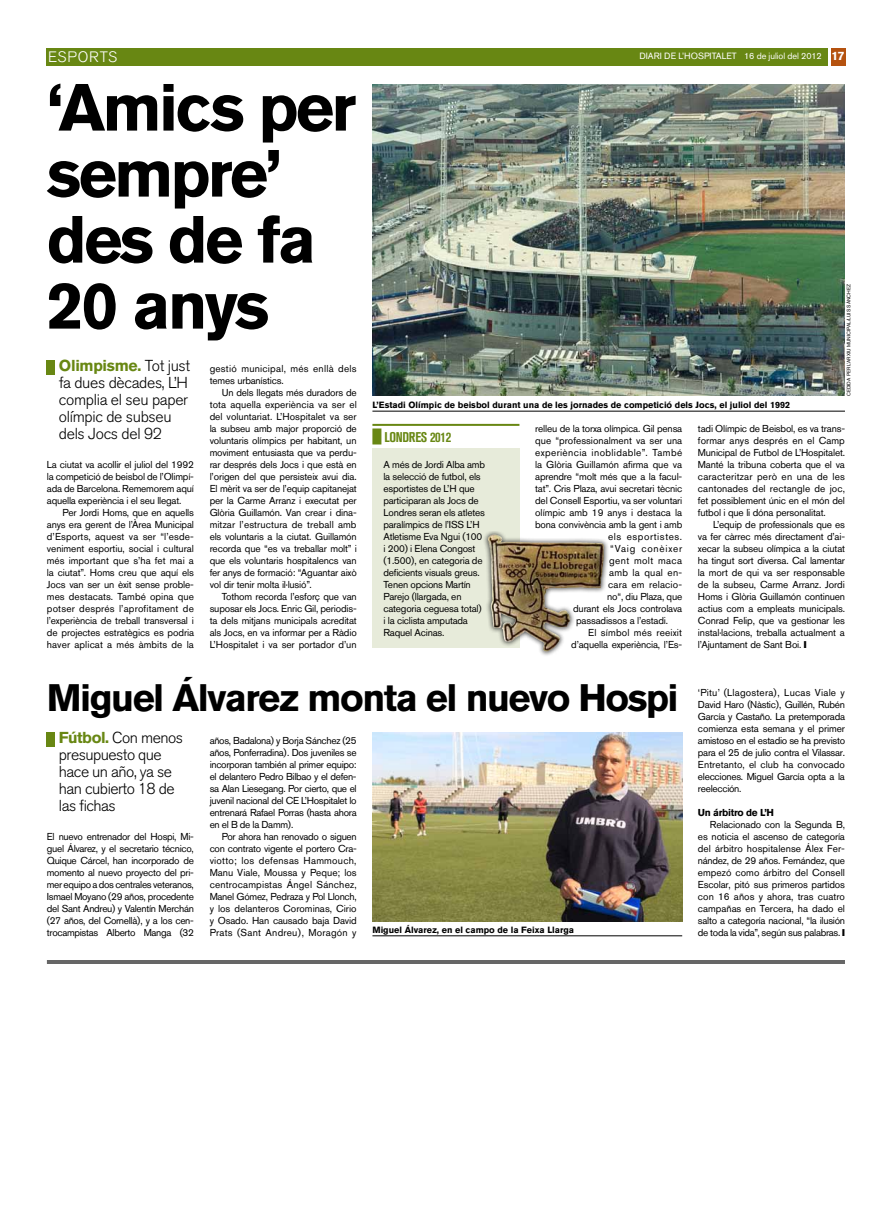
<style>
.page{position:relative;width:893px;height:1220px;background:#fff}
.page>*{position:absolute;margin:0;border:0;box-sizing:border-box;transform-origin:0 0}
.t1{font:700 66px/66px "Akzidenz Grotesk BQ";letter-spacing:-.04em;color:#000}
.t2{font:700 38px "Akzidenz Grotesk BQ";letter-spacing:-.04em;color:#000}
.t3{font:300 15.8px/17px "Akzidenz Grotesk BQ";letter-spacing:-.03em;color:#000}
.t4{font:300 15px "Akzidenz Grotesk BQ";letter-spacing:.06em;color:#fff}
.t5{font:700 condensed 14px "Akzidenz Grotesk BQ";letter-spacing:-.02em;color:#688713}
.t6{font:10px/12px "Akzidenz Grotesk BQ";letter-spacing:-.015em;color:#000;text-align:justify}
.t7{font:10px/12px "Akzidenz Grotesk BQ";letter-spacing:.025em;color:#000}
.t8{font:10px "Akzidenz Grotesk BQ";letter-spacing:.035em;color:#000}
.t9{font:10px "Akzidenz Grotesk BQ";letter-spacing:.02em;color:#000}
.t10{font:10px "Akzidenz Grotesk BQ";letter-spacing:.055em;color:#000}
.t11{font:700 10px "Akzidenz Grotesk BQ";letter-spacing:-.03em;color:#000}
.t12{font:10px "Akzidenz Grotesk BQ";letter-spacing:.075em;color:#000}
.t13{font:700 9px "Akzidenz Grotesk BQ";color:#000}
.t14{font:9px "Akzidenz Grotesk BQ";color:#fff}
.t15{font:9px "Akzidenz Grotesk BQ";letter-spacing:-.01em;color:#fff}
.t16{font:5px "Akzidenz Grotesk BQ";color:#000}
.s1{font-weight:700;font-size:12px}
.s2{font-weight:700;color:#688713}
</style>
<div class="page">
<div style="left:47px;top:48px;width:781px;height:18px;background:#688713"></div>
<div style="left:831px;top:48px;width:14px;height:18px;background:#b5520f"></div>
<hr style="left:47px;top:960px;width:798px;height:4px;background:#666">
<img style="left:372px;top:732px;width:310px;height:190px">
<hr style="left:372px;top:936px;width:310px;height:1px;background:#000">
<div style="left:47px;top:732px;width:8px;height:15px;background:#688713"></div>
<img style="left:372px;top:84px;width:473px;height:312px">
<hr style="left:372px;top:411px;width:473px;height:1px;background:#000">
<div style="left:47px;top:360px;width:8px;height:15px;background:#688713"></div>
<div style="left:372px;top:448px;width:147px;height:200px;background:#e7ebda"></div>
<hr style="left:372px;top:424px;width:147px;height:2px;background:#688713">
<div style="left:372px;top:428px;width:9px;height:16px;background:#688713;border:1px solid #688713"></div>
<div style="left:483px;top:531px;width:126px;height:126px;background:#000;opacity:.75"></div>
<img style="left:488px;top:535px;width:27px;height:107px">
<h3 class="t4" style="left:48px;top:48px;width:71px">esports</h3>
<p class="t14" style="left:621px;top:51px;width:99px">DIARI DE L’HOSPITALET</p>
<p class="t15" style="left:744px;top:51px;width:102px">16 de juliol del 2012 <span class="s1">17</span></p>
<p class="t14" style="left:639px;top:51px;width:99px">DIARI DE L’HOSPITALET</p>
<p class="t15" style="left:725px;top:51px;width:61px">19 de set mbre</p>
<p class="t15" style="left:817px;top:51px;width:7px">1</p>
<h1 class="t1" style="left:47px;top:75px;width:311px">‘Amics per sempre’ des de fa<br>20 anys</h1>
<h3 class="t3" style="left:59px;top:357px;width:133px"><span class="s2">Olimpisme.</span> Tot just fa dues dècades, L’H complia el seu paper olímpic de subseu dels Jocs del 92</h3>
<p class="t6" style="left:47px;top:458px;width:149px">La ciutat va acollir el juliol del 1992 la competició de beisbol de l’Olimpí&shy;ada de Barcelona. Rememorem aquí aquella experiència i el seu llegat.</p>
<p class="t6" style="left:47px;top:506px;width:149px;text-indent:15px">Per Jordi Homs, que en aquells anys era gerent de l’Àrea Municipal d’Esports, aquest va ser “l’esde&shy;veniment esportiu, social i cultural més important que s’ha fet mai a la ciutat”. Homs creu que aquí els Jocs van ser un èxit sense proble&shy;mes destacats. També opina que potser després l’aprofitament de l’experiència de treball transversal i de projectes estratègics es podria haver aplicat a més àmbits de la</p>
<p class="t7" style="left:210px;top:362px;width:148px">gestió municipal, més enllà dels temes urbanístics.</p>
<p class="t6" style="left:210px;top:386px;width:149px;text-indent:12px">Un dels llegats més duradors de tota aquella experiència va ser el del voluntariat. L’Hospitalet va ser la subseu amb major proporció de voluntaris olímpics per habitant, un moviment entusiasta que va perdu&shy;rar després dels Jocs i que està en l’origen del que persisteix avui dia.<br>El mèrit va ser de l’equip capitanejat per la Carme Arranz i executat per Glòria Guillamón. Van crear i dina&shy;mitzar l’estructura de treball amb els voluntaris a la ciutat. Guillamón recorda que “es va treballar molt” i que els voluntaris hospitalencs van fer anys de formació: “Aguantar això vol dir tenir molta il·lusió”.</p>
<p class="t6" style="left:210px;top:590px;width:149px;text-indent:12px">Tothom recorda l’esforç que van suposar els Jocs. Enric Gil, periodis&shy;ta dels mitjans municipals acreditat als Jocs, en va informar per a Ràdio L’Hospitalet i va ser portador d’un</p>
<p class="t13" style="left:372px;top:400px;width:419px">L’Estadi Olímpic de beisbol durant una de les jornades de competició dels Jocs, el juliol del 1992</p>
<p class="t16" style="left:846px;top:396px;width:113px;rotate:-90deg">cedida per l’arxiu municipal/Luis Sánchez</p>
<h3 class="t5" style="left:384px;top:429px;width:68px">LONDRES 2012</h3>
<p class="t6" style="left:383px;top:458px;width:103px;text-align:left">A més de Jordi Alba amb la selecció de futbol, els esportistes de L’H que participaran als Jocs de<br>Londres seran els atletes paralímpics de l’ISS L’H<br>Atletisme Eva Ngui (100 i 200) i Elena Congost (1.500), en categoria de deficients visuals greus.<br>Tenen opcions Martín<br>Parejo (llargada, en categoria ceguesa total) i la ciclista amputada<br>Raquel Acinas.</p>
<p class="t6" style="left:535px;top:422px;width:149px">relleu de la torxa olímpica. Gil pensa</p>
<p class="t6" style="left:535px;top:434px;width:149px">que “professionalment va ser una</p>
<p class="t8" style="left:535px;top:447px;width:149px">experiència inoblidable”. També</p>
<p class="t6" style="left:535px;top:458px;width:148px">la Glòria Guillamón afirma que va</p>
<p class="t6" style="left:535px;top:470px;width:149px">aprendre “molt més que a la facul-</p>
<p class="t6" style="left:535px;top:482px;width:149px">tat”. Cris Plaza, avui secretari tècnic</p>
<p class="t6" style="left:535px;top:494px;width:149px">del Consell Esportiu, va ser voluntari</p>
<p class="t6" style="left:535px;top:506px;width:148px">olímpic amb 19 anys i destaca la</p>
<p class="t6" style="left:535px;top:518px;width:149px">bona convivència amb la gent i amb</p>
<p class="t10" style="left:608px;top:531px;width:76px">els esportistes.</p>
<p class="t12" style="left:610px;top:543px;width:73px">“Vaig conèixer</p>
<p class="t8" style="left:609px;top:555px;width:74px">gent molt maca</p>
<p class="t7" style="left:609px;top:566px;width:74px">amb la qual en-</p>
<p class="t9" style="left:608px;top:579px;width:75px">cara em relacio-</p>
<p class="t6" style="left:607px;top:590px;width:77px">no“, diu Plaza, que</p>
<p class="t6" style="left:573px;top:602px;width:111px">durant els Jocs controlava</p>
<p class="t6" style="left:576px;top:614px;width:93px">passadissos a l’estadi.</p>
<p class="t9" style="left:588px;top:627px;width:95px">El símbol més reeixit</p>
<p class="t6" style="left:571px;top:638px;width:113px">d’aquella experiència, l’Es-</p>
<p class="t6" style="left:698px;top:422px;width:149px">tadi Olímpic de Beisbol, es va trans&shy;formar anys després en el Camp Municipal de Futbol de L’Hospitalet.<br>Manté la tribuna coberta que el va caracteritzar però en una de les cantonades del rectangle de joc, fet possiblement únic en el món del futbol i que li dóna personalitat.</p>
<p class="t6" style="left:698px;top:518px;width:149px;text-indent:15px">L’equip de professionals que es va fer càrrec més directament d’ai&shy;xecar la subseu olímpica a la ciutat ha tingut sort diversa. Cal lamentar la mort de qui va ser responsable de la subseu, Carme Arranz. Jordi Homs i Glòria Guillamón continuen actius com a empleats municipals.<br>Conrad Felip, que va gestionar les instal·lacions, treballa actualment a l’Ajuntament de Sant Boi.</p>
<h2 class="t2" style="left:47px;top:676px;width:633px">Miguel Álvarez monta el nuevo Hospi</h2>
<h3 class="t3" style="left:59px;top:729px;width:126px"><span class="s2">Fútbol.</span> Con menos presupuesto que hace un año, ya se han cubierto 18 de las fichas</h3>
<p class="t6" style="left:47px;top:830px;width:149px">El nuevo entrenador del Hospi, Mi&shy;guel Álvarez, y el secretario técnico, Quique Cárcel, han incorporado de momento al nuevo proyecto del pri&shy;mer equipo a dos centrales veteranos, Ismael Moyano (29 años, procedente del Sant Andreu) y Valentín Merchán (27 años, del Cornellà), y a los cen&shy;trocampistas Alberto Manga (32</p>
<p class="t6" style="left:210px;top:734px;width:149px">años, Badalona) y Borja Sánchez (25 años, Ponferradina). Dos juveniles se incorporan también al primer equipo: el delantero Pedro Bilbao y el defen&shy;sa Alan Liesegang. Por cierto, que el juvenil nacional del CE L’Hospitalet lo entrenará Rafael Porras (hasta ahora en el B de la Damm).</p>
<p class="t6" style="left:210px;top:830px;width:149px;text-indent:12px">Por ahora han renovado o siguen con contrato vigente el portero Cra&shy;viotto; los defensas Hammouch, Manu Viale, Moussa y Peque; los centrocampistas Ángel Sánchez, Manel Gómez, Pedraza y Pol Llonch, y los delanteros Corominas, Cirio y Osado. Han causado baja David Prats (Sant Andreu), Moragón y</p>
<p class="t13" style="left:372px;top:924px;width:203px">Miguel Álvarez, en el campo de la Feixa Llarga</p>
<p class="t6" style="left:698px;top:686px;width:149px">‘Pitu’ (Llagostera), Lucas Viale y David Haro (Nàstic), Guillén, Rubén García y Castaño. La pretemporada comienza esta semana y el primer amistoso en el estadio se ha previsto para el 25 de julio contra el Vilassar.<br>Entretanto, el club ha convocado elecciones. Miguel García opta a la reelección.</p>
<p class="t11" style="left:698px;top:807px;width:78px">Un árbitro de L’H</p>
<p class="t6" style="left:698px;top:818px;width:149px;text-indent:12px">Relacionado con la Segunda B, es noticia el ascenso de categoría del árbitro hospitalense Álex Fer&shy;nández, de 29 años. Fernández, que empezó como árbitro del Consell Escolar, pitó sus primeros partidos con 16 años y ahora, tras cuatro campañas en Tercera, ha dado el salto a categoría nacional, “la ilusión de toda la vida”, según sus palabras.</p>
</div>
